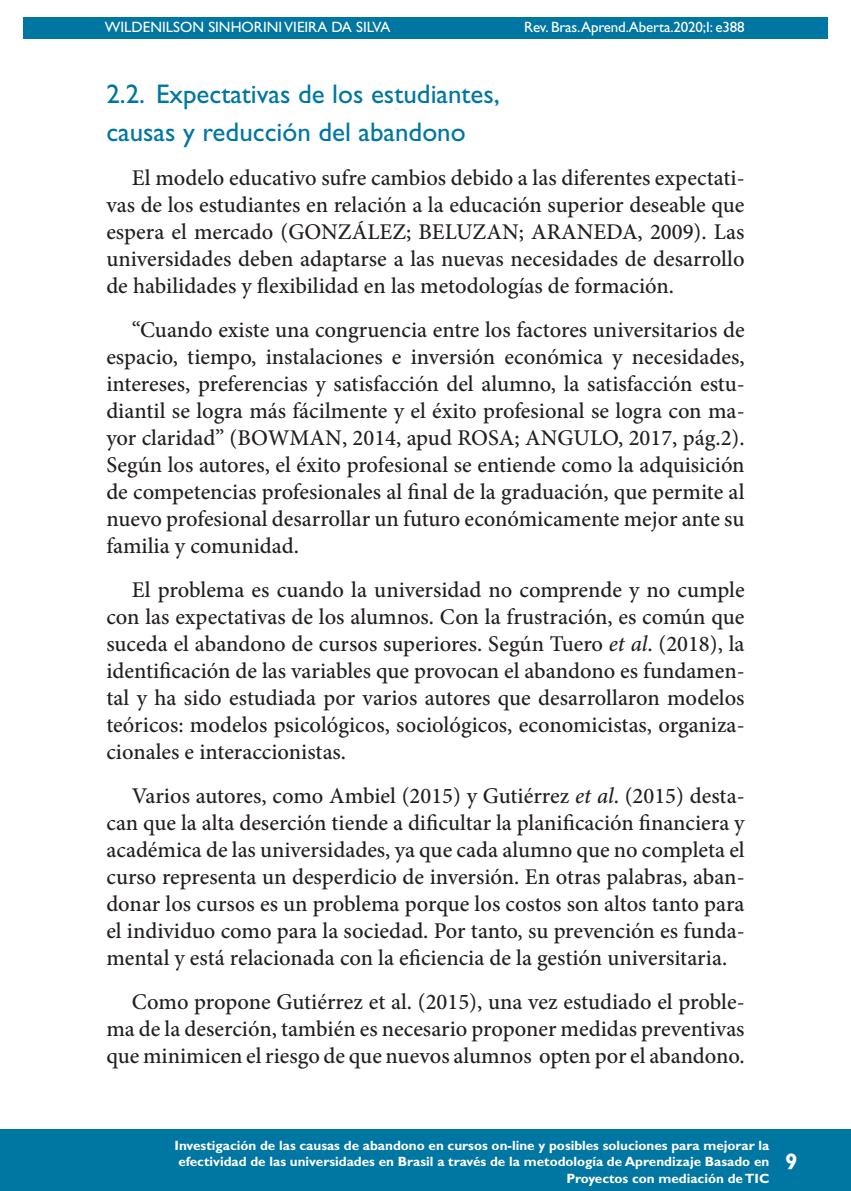
<style>
.page{position:relative;width:851px;height:1191px;background:#fff}
.page>*{position:absolute;margin:0;border:0;box-sizing:border-box;transform-origin:0 0}
.t1{font:27px/37.5px "Gill Sans Std";color:#0076a3}
.Texto_corrido{font:500 22.5px/27px "Minion Pro";color:#231f20;text-align:justify}
.t2{font:700 22.5px "Gill Sans Std";color:#fff}
.t3{font:15px "Gill Sans Std";color:#fff}
.t4{font:700 13.5px/16.2px "Gill Sans Std";color:#fff;text-align:right}
.s1{font-style:italic}
</style>
<div class="page">
<hr style="left:104px;top:0;width:1px;height:467px;background:#0076a3">
<div style="left:23px;top:17px;width:804px;height:21px;background:#0076a3"></div>
<div style="left:0;top:1129px;width:850px;height:62px;background:#0076a3"></div>
<p class="t3" style="left:105px;top:18px;width:287px">WILDENILSON SINHORINI VIEIRA DA SILVA</p>
<p class="t3" style="left:524px;top:18px;width:222px">Rev. Bras.Aprend.Aberta.2020;I: e388</p>
<p class="t1" style="left:106px;top:76px;width:395px">2.2. Expectativas de los estudiantes, causas y reducción del abandono</p>
<p class="Texto_corrido" style="left:106px;top:164px;width:639px;text-indent:26px">El modelo educativo sufre cambios debido a las diferentes expectati&shy;vas de los estudiantes en relación a la educación superior deseable que espera el mercado (GONZÁLEZ; BELUZAN; ARANEDA, 2009). Las universidades deben adaptarse a las nuevas necesidades de desarrollo de habilidades y flexibilidad en las metodologías de formación.</p>
<p class="Texto_corrido" style="left:106px;top:316px;width:639px;text-indent:26px">“Cuando existe una congruencia entre los factores universitarios de espacio, tiempo, instalaciones e inversión económica y necesidades, intereses, preferencias y satisfacción del alumno, la satisfacción estu&shy;diantil se logra más fácilmente y el éxito profesional se logra con ma&shy;yor claridad” (BOWMAN, 2014, apud ROSA; ANGULO, 2017, pág.2).<br>Según los autores, el éxito profesional se entiende como la adquisición de competencias profesionales al final de la graduación, que permite al nuevo profesional desarrollar un futuro económicamente mejor ante su familia y comunidad.</p>
<p class="Texto_corrido" style="left:106px;top:576px;width:639px;text-indent:26px">El problema es cuando la universidad no comprende y no cumple con las expectativas de los alumnos. Con la frustración, es común que suceda el abandono de cursos superiores. Según Tuero <span class="s1">et al</span>. (2018), la identificación de las variables que provocan el abandono es fundamen&shy;tal y ha sido estudiada por varios autores que desarrollaron modelos teóricos: modelos psicológicos, sociológicos, economicistas, organiza&shy;cionales e interaccionistas.</p>
<p class="Texto_corrido" style="left:106px;top:782px;width:639px;text-indent:26px">Varios autores, como Ambiel (2015) y Gutiérrez <span class="s1">et al</span>. (2015) desta&shy;can que la alta deserción tiende a dificultar la planificación financiera y académica de las universidades, ya que cada alumno que no completa el curso representa un desperdicio de inversión. En otras palabras, aban&shy;donar los cursos es un problema porque los costos son altos tanto para el individuo como para la sociedad. Por tanto, su prevención es funda&shy;mental y está relacionada con la eficiencia de la gestión universitaria.</p>
<p class="Texto_corrido" style="left:106px;top:988px;width:639px;text-indent:26px">Como propone Gutiérrez et al. (2015), una vez estudiado el proble&shy;ma de la deserción, también es necesario proponer medidas preventivas que minimicen el riesgo de que nuevos alumnos opten por el abandono.</p>
<p class="t4" style="left:174px;top:1137px;width:596px">Investigación de las causas de abandono en cursos on-line y posibles soluciones para mejorar la efectividad de las universidades en Brasil a través de la metodología de Aprendizaje Basado en<br>Proyectos con mediación de TIC</p>
<p class="t2" style="left:785px;top:1148px;width:14px">9</p>
</div>
